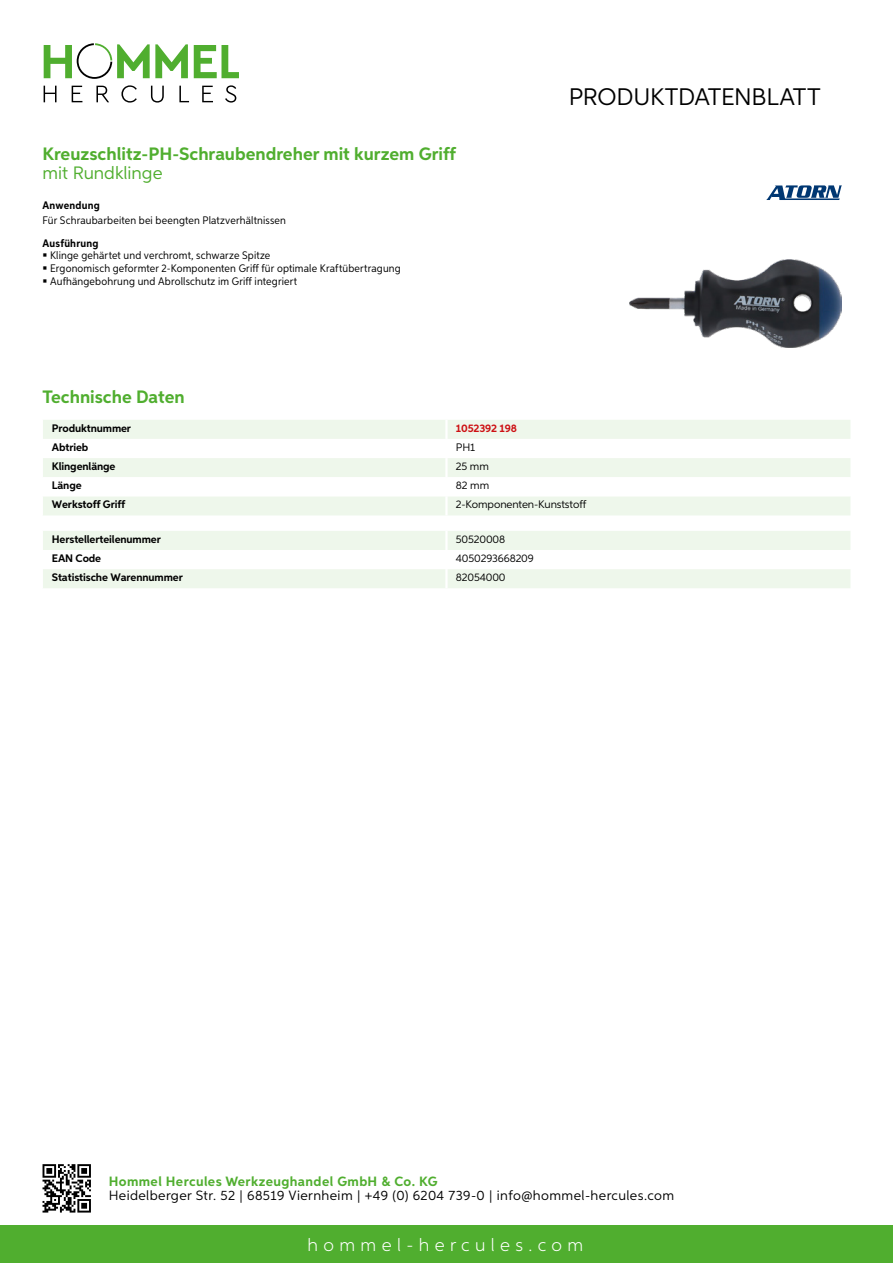
<style>
.page{position:relative;width:893px;height:1263px;background:#fff}
.page>*{position:absolute;margin:0;border:0;box-sizing:border-box;transform-origin:0 0}
.t1{font:24px "Aspira";letter-spacing:-.01em;color:#000}
.t2{font:700 18px "Aspira";color:#50ae2f}
.t3{font:300 18px "Aspira";letter-spacing:.3em;color:#fff}
.t4{font:18px "Aspira";color:#50ae2f}
.t5{font:13.5px "Aspira";letter-spacing:.03em;color:#000}
.t6{font:700 13.5px "Aspira";letter-spacing:.03em;color:#50ae2f}
.t7{font:10.95px/12.8px "Aspira Nar";letter-spacing:.015em;color:#000}
.t8{font:700 10.95px "Aspira";letter-spacing:-.01em;color:#000}
.t9{font:10.95px "Aspira";letter-spacing:-.01em;color:#000}
.t10{font:700 10.95px "Aspira Nar";letter-spacing:.02em;color:#000}
.t11{font:700 10.95px "Aspira";letter-spacing:-.01em;color:#cd1013}
</style>
<div class="page">
<div style="left:0;top:1226px;width:893px;height:37px;background:#50ae2f"></div>
<svg style="left:43px;top:1164px;width:48px;height:48px"></svg>
<svg style="left:194px;top:45px;width:45px;height:33px"></svg>
<svg style="left:44px;top:43px;width:144px;height:36px"></svg>
<svg style="left:44px;top:86px;width:13px;height:16px"></svg>
<svg style="left:72px;top:86px;width:10px;height:16px"></svg>
<svg style="left:96px;top:86px;width:13px;height:16px"></svg>
<svg style="left:121px;top:85px;width:16px;height:18px"></svg>
<svg style="left:151px;top:86px;width:13px;height:17px"></svg>
<svg style="left:179px;top:86px;width:10px;height:16px"></svg>
<svg style="left:202px;top:86px;width:11px;height:16px"></svg>
<svg style="left:225px;top:85px;width:11px;height:18px"></svg>
<div style="left:43px;top:420px;width:807px;height:95px;background:#eef7eb"></div>
<svg style="left:43px;top:439px;width:807px;height:57px"></svg>
<hr style="left:445px;top:420px;width:3px;height:19px;background:#fff">
<hr style="left:445px;top:439px;width:3px;height:19px;background:#fff">
<hr style="left:445px;top:458px;width:3px;height:19px;background:#fff">
<hr style="left:445px;top:477px;width:3px;height:19px;background:#fff">
<hr style="left:445px;top:496px;width:3px;height:19px;background:#fff">
<svg style="left:43px;top:531px;width:807px;height:57px"></svg>
<hr style="left:445px;top:569px;width:3px;height:19px;background:#fff">
<img style="left:629px;top:259px;width:213px;height:88px">
<svg style="left:766px;top:185px;width:76px;height:15px"></svg>
<h2 class="t2" style="left:43px;top:142px;width:415px">Kreuzschlitz-PH-Schraubendreher mit kurzem Griff</h2>
<h2 class="t4" style="left:43px;top:162px;width:121px">mit Rundklinge</h2>
<p class="t10" style="left:43px;top:199px;width:59px">Anwendung</p>
<p class="t7" style="left:43px;top:214px;width:245px">Für Schraubarbeiten bei beengten Platzverhältnissen</p>
<p class="t10" style="left:43px;top:236px;width:58px">Ausführung</p>
<p class="t7" style="left:50px;top:249px;width:352px">Klinge gehärtet und verchromt, schwarze Spitze<br>Ergonomisch geformter 2-Komponenten Griff für optimale Kraftübertragung<br>Aufhängebohrung und Abrollschutz im Griff integriert</p>
<h1 class="t1" style="left:569px;top:82px;width:253px">Produktdatenblatt</h1>
<h2 class="t2" style="left:43px;top:386px;width:144px">Technische Daten</h2>
<p class="t8" style="left:52px;top:421px;width:81px">Produktnummer</p>
<p class="t11" style="left:456px;top:421px;width:63px">1052392 198</p>
<p class="t8" style="left:52px;top:440px;width:38px">Abtrieb</p>
<p class="t9" style="left:456px;top:440px;width:21px">PH1</p>
<p class="t8" style="left:52px;top:459px;width:65px">Klingenlänge</p>
<p class="t9" style="left:456px;top:460px;width:35px">25 mm</p>
<p class="t8" style="left:52px;top:479px;width:31px">Länge</p>
<p class="t9" style="left:456px;top:479px;width:35px">82 mm</p>
<p class="t8" style="left:52px;top:498px;width:75px">Werkstoff Griff</p>
<p class="t9" style="left:456px;top:498px;width:132px">2-Komponenten-Kunststoff</p>
<p class="t8" style="left:52px;top:532px;width:111px">Herstellerteilenummer</p>
<p class="t9" style="left:456px;top:532px;width:51px">50520008</p>
<p class="t8" style="left:52px;top:551px;width:51px">EAN Code</p>
<p class="t9" style="left:456px;top:551px;width:80px">4050293668209</p>
<p class="t8" style="left:52px;top:570px;width:132px">Statistische Warennummer</p>
<p class="t9" style="left:456px;top:571px;width:51px">82054000</p>
<p class="t6" style="left:109px;top:1172px;width:330px">Hommel Hercules Werkzeughandel GmbH &amp; Co. KG</p>
<p class="t5" style="left:109px;top:1187px;width:567px">Heidelberger Str. 52 | 68519 Viernheim | +49 (0) 6204 739-0 | info@hommel-hercules.com</p>
<h2 class="t3" style="left:307px;top:1234px;width:277px">hommel-hercules.com</h2>
</div>
